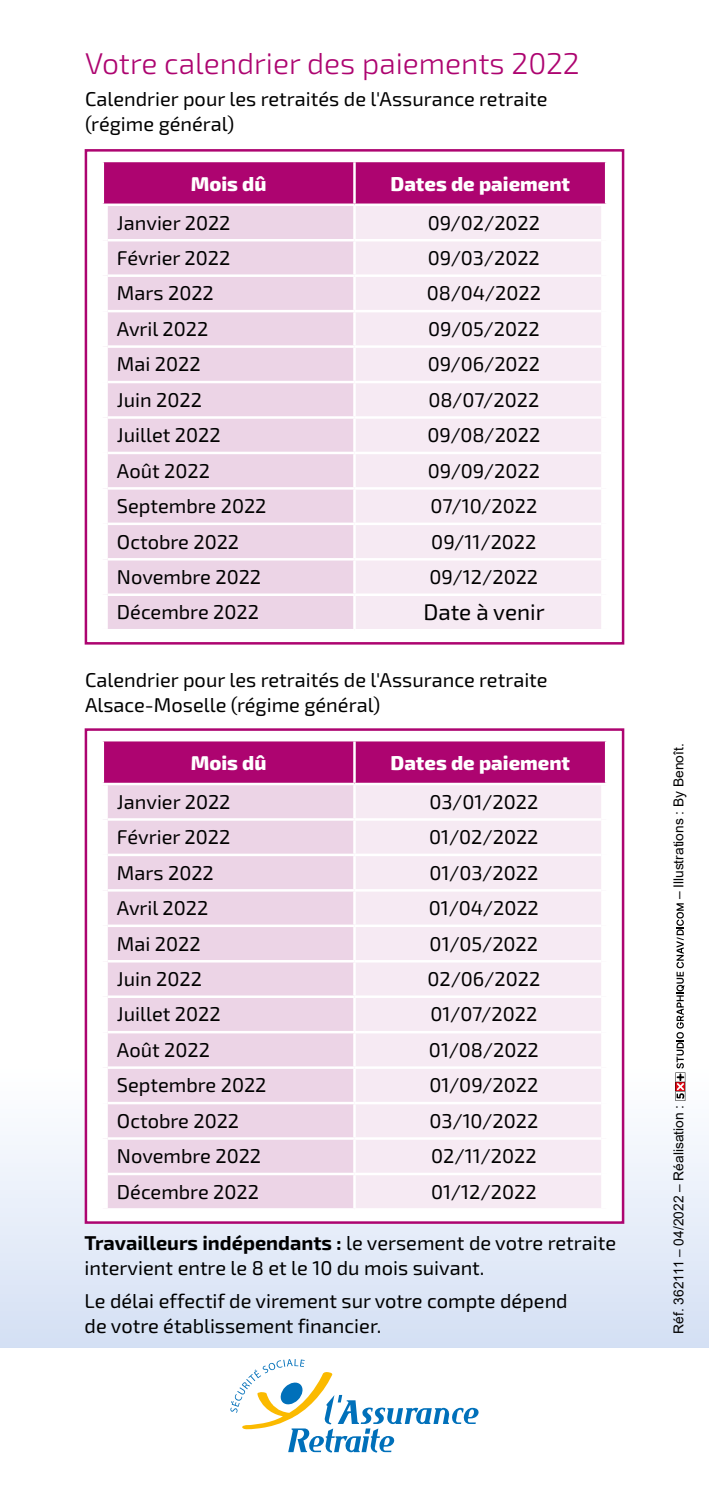
<style>
.page{position:relative;width:709px;height:1489px;background:#fff}
.page>*{position:absolute;margin:0;border:0;box-sizing:border-box;transform-origin:0 0}
.T_N2_bleu{font:300 30px "Exo 2";color:#ad0470}
.Tableau_TXT_Courant{font:22.5px "Exo 2";color:#000}
.Tableau_TXT_Courant-2{font:20px "Exo 2";color:#000}
.TXT_courant{font:20px/25px "Exo 2";color:#000}
.Tableau_Entete{font:800 20px "Exo 2";color:#fff}
.t1{font:13.75px "Arial";color:#000}
.s1{font-weight:700}
</style>
<div class="page">
<div style="left:0;top:1065px;width:709px;height:281px;background:linear-gradient(to bottom,#fffcfe,#d4dff3)"></div>
<svg style="left:708px;top:1065px;width:1px;height:281px"></svg>
<svg style="left:675px;top:903px;width:10px;height:197px"></svg>
<svg style="left:230px;top:1359px;width:248px;height:92px"></svg>
<div style="left:104px;top:162px;width:501px;height:41px;background:#ad0470"></div>
<div style="left:108px;top:206px;width:245px;height:423px;background:#ecd4e6"></div>
<div style="left:356px;top:206px;width:245px;height:423px;background:#f6eaf3"></div>
<hr style="left:353px;top:162px;width:3px;height:41px;background:#fff">
<hr style="left:108px;top:239px;width:246px;height:2px;background:#fff">
<hr style="left:354px;top:239px;width:247px;height:2px;background:#fff">
<hr style="left:108px;top:274px;width:246px;height:3px;background:#fff">
<hr style="left:354px;top:274px;width:247px;height:3px;background:#fff">
<hr style="left:108px;top:310px;width:246px;height:2px;background:#fff">
<hr style="left:354px;top:310px;width:247px;height:2px;background:#fff">
<hr style="left:108px;top:345px;width:246px;height:3px;background:#fff">
<hr style="left:354px;top:345px;width:247px;height:3px;background:#fff">
<hr style="left:108px;top:381px;width:246px;height:2px;background:#fff">
<hr style="left:354px;top:381px;width:247px;height:2px;background:#fff">
<hr style="left:108px;top:416px;width:246px;height:3px;background:#fff">
<hr style="left:354px;top:416px;width:247px;height:3px;background:#fff">
<hr style="left:108px;top:451px;width:246px;height:3px;background:#fff">
<hr style="left:354px;top:451px;width:247px;height:3px;background:#fff">
<hr style="left:108px;top:487px;width:246px;height:2px;background:#fff">
<hr style="left:354px;top:487px;width:247px;height:2px;background:#fff">
<hr style="left:108px;top:522px;width:246px;height:3px;background:#fff">
<hr style="left:354px;top:522px;width:247px;height:3px;background:#fff">
<hr style="left:108px;top:558px;width:246px;height:2px;background:#fff">
<hr style="left:354px;top:558px;width:247px;height:2px;background:#fff">
<hr style="left:108px;top:593px;width:246px;height:3px;background:#fff">
<hr style="left:354px;top:593px;width:247px;height:3px;background:#fff">
<div style="left:85px;top:149px;width:539px;height:495px;border:2px solid #ad0470"></div>
<div style="left:86px;top:729px;width:537px;height:493px;background:#fff"></div>
<div style="left:104px;top:741px;width:501px;height:41px;background:#ad0470"></div>
<div style="left:108px;top:785px;width:245px;height:423px;background:#ecd4e6"></div>
<div style="left:356px;top:785px;width:245px;height:423px;background:#f6eaf3"></div>
<hr style="left:353px;top:741px;width:3px;height:41px;background:#fff">
<hr style="left:108px;top:818px;width:246px;height:2px;background:#fff">
<hr style="left:354px;top:818px;width:247px;height:2px;background:#fff">
<hr style="left:108px;top:853px;width:246px;height:3px;background:#fff">
<hr style="left:354px;top:853px;width:247px;height:3px;background:#fff">
<hr style="left:108px;top:889px;width:246px;height:2px;background:#fff">
<hr style="left:354px;top:889px;width:247px;height:2px;background:#fff">
<hr style="left:108px;top:924px;width:246px;height:3px;background:#fff">
<hr style="left:354px;top:924px;width:247px;height:3px;background:#fff">
<hr style="left:108px;top:960px;width:246px;height:2px;background:#fff">
<hr style="left:354px;top:960px;width:247px;height:2px;background:#fff">
<hr style="left:108px;top:995px;width:246px;height:2px;background:#fff">
<hr style="left:354px;top:995px;width:247px;height:2px;background:#fff">
<hr style="left:108px;top:1030px;width:246px;height:3px;background:#fff">
<hr style="left:354px;top:1030px;width:247px;height:3px;background:#fff">
<hr style="left:108px;top:1066px;width:246px;height:2px;background:#fff">
<hr style="left:354px;top:1066px;width:247px;height:2px;background:#fff">
<hr style="left:108px;top:1101px;width:246px;height:3px;background:#fff">
<hr style="left:354px;top:1101px;width:247px;height:3px;background:#fff">
<hr style="left:108px;top:1137px;width:246px;height:2px;background:#fff">
<hr style="left:354px;top:1137px;width:247px;height:2px;background:#fff">
<hr style="left:108px;top:1172px;width:246px;height:3px;background:#fff">
<hr style="left:354px;top:1172px;width:247px;height:3px;background:#fff">
<div style="left:85px;top:728px;width:539px;height:495px;border:2px solid #ad0470"></div>
<h1 class="T_N2_bleu" style="left:85px;top:46px;width:496px">Votre calendrier des paiements 2022</h1>
<p class="TXT_courant" style="left:85px;top:87px;width:464px">Calendrier pour les retraités de l'Assurance retraite (régime général)</p>
<p class="Tableau_Entete" style="left:191px;top:171px;width:77px">Mois dû</p>
<p class="Tableau_Entete" style="left:390px;top:171px;width:181px">Dates de paiement</p>
<p class="Tableau_TXT_Courant-2" style="left:117px;top:211px;width:115px">Janvier 2022</p>
<p class="Tableau_TXT_Courant-2" style="left:427px;top:211px;width:114px">09/02/2022</p>
<p class="Tableau_TXT_Courant-2" style="left:117px;top:246px;width:115px">Février 2022</p>
<p class="Tableau_TXT_Courant-2" style="left:428px;top:246px;width:113px">09/03/2022</p>
<p class="Tableau_TXT_Courant-2" style="left:117px;top:282px;width:98px">Mars 2022</p>
<p class="Tableau_TXT_Courant-2" style="left:427px;top:282px;width:116px">08/04/2022</p>
<p class="Tableau_TXT_Courant-2" style="left:117px;top:317px;width:93px">Avril 2022</p>
<p class="Tableau_TXT_Courant-2" style="left:428px;top:317px;width:113px">09/05/2022</p>
<p class="Tableau_TXT_Courant-2" style="left:117px;top:352px;width:85px">Mai 2022</p>
<p class="Tableau_TXT_Courant-2" style="left:427px;top:352px;width:114px">09/06/2022</p>
<p class="Tableau_TXT_Courant-2" style="left:117px;top:388px;width:86px">Juin 2022</p>
<p class="Tableau_TXT_Courant-2" style="left:428px;top:388px;width:112px">08/07/2022</p>
<p class="Tableau_TXT_Courant-2" style="left:117px;top:423px;width:105px">Juillet 2022</p>
<p class="Tableau_TXT_Courant-2" style="left:427px;top:423px;width:114px">09/08/2022</p>
<p class="Tableau_TXT_Courant-2" style="left:117px;top:459px;width:95px">Août 2022</p>
<p class="Tableau_TXT_Courant-2" style="left:428px;top:459px;width:114px">09/09/2022</p>
<p class="Tableau_TXT_Courant-2" style="left:117px;top:494px;width:151px">Septembre 2022</p>
<p class="Tableau_TXT_Courant-2" style="left:430px;top:494px;width:108px">07/10/2022</p>
<p class="Tableau_TXT_Courant-2" style="left:117px;top:530px;width:124px">Octobre 2022</p>
<p class="Tableau_TXT_Courant-2" style="left:431px;top:530px;width:107px">09/11/2022</p>
<p class="Tableau_TXT_Courant-2" style="left:117px;top:565px;width:146px">Novembre 2022</p>
<p class="Tableau_TXT_Courant-2" style="left:429px;top:565px;width:110px">09/12/2022</p>
<p class="Tableau_TXT_Courant-2" style="left:117px;top:600px;width:143px">Décembre 2022</p>
<p class="Tableau_TXT_Courant" style="left:423px;top:599px;width:123px">Date à venir</p>
<p class="TXT_courant" style="left:85px;top:667px;width:464px">Calendrier pour les retraités de l'Assurance retraite<br>Alsace-Moselle (régime général)</p>
<p class="Tableau_Entete" style="left:191px;top:750px;width:77px">Mois dû</p>
<p class="Tableau_Entete" style="left:390px;top:750px;width:181px">Dates de paiement</p>
<p class="Tableau_TXT_Courant-2" style="left:117px;top:790px;width:115px">Janvier 2022</p>
<p class="Tableau_TXT_Courant-2" style="left:429px;top:790px;width:110px">03/01/2022</p>
<p class="Tableau_TXT_Courant-2" style="left:117px;top:825px;width:115px">Février 2022</p>
<p class="Tableau_TXT_Courant-2" style="left:429px;top:825px;width:111px">01/02/2022</p>
<p class="Tableau_TXT_Courant-2" style="left:117px;top:860px;width:98px">Mars 2022</p>
<p class="Tableau_TXT_Courant-2" style="left:429px;top:860px;width:110px">01/03/2022</p>
<p class="Tableau_TXT_Courant-2" style="left:117px;top:896px;width:93px">Avril 2022</p>
<p class="Tableau_TXT_Courant-2" style="left:429px;top:896px;width:111px">01/04/2022</p>
<p class="Tableau_TXT_Courant-2" style="left:117px;top:931px;width:85px">Mai 2022</p>
<p class="Tableau_TXT_Courant-2" style="left:429px;top:931px;width:110px">01/05/2022</p>
<p class="Tableau_TXT_Courant-2" style="left:117px;top:967px;width:86px">Juin 2022</p>
<p class="Tableau_TXT_Courant-2" style="left:427px;top:967px;width:114px">02/06/2022</p>
<p class="Tableau_TXT_Courant-2" style="left:117px;top:1002px;width:105px">Juillet 2022</p>
<p class="Tableau_TXT_Courant-2" style="left:430px;top:1002px;width:108px">01/07/2022</p>
<p class="Tableau_TXT_Courant-2" style="left:117px;top:1038px;width:94px">Août 2022</p>
<p class="Tableau_TXT_Courant-2" style="left:429px;top:1038px;width:111px">01/08/2022</p>
<p class="Tableau_TXT_Courant-2" style="left:117px;top:1073px;width:151px">Septembre 2022</p>
<p class="Tableau_TXT_Courant-2" style="left:429px;top:1073px;width:110px">01/09/2022</p>
<p class="Tableau_TXT_Courant-2" style="left:117px;top:1109px;width:124px">Octobre 2022</p>
<p class="Tableau_TXT_Courant-2" style="left:429px;top:1109px;width:110px">03/10/2022</p>
<p class="Tableau_TXT_Courant-2" style="left:117px;top:1144px;width:146px">Novembre 2022</p>
<p class="Tableau_TXT_Courant-2" style="left:431px;top:1144px;width:107px">02/11/2022</p>
<p class="Tableau_TXT_Courant-2" style="left:117px;top:1179px;width:143px">Décembre 2022</p>
<p class="Tableau_TXT_Courant-2" style="left:431px;top:1179px;width:107px">01/12/2022</p>
<p class="TXT_courant" style="left:85px;top:1231px;width:533px"><span class="s1">Travailleurs indépendants :</span> le versement de votre retraite intervient entre le 8 et le 10 du mois suivant.</p>
<p class="TXT_courant" style="left:85px;top:1288px;width:484px">Le délai effectif de virement sur votre compte dépend de votre établissement financier.</p>
<p class="t1" style="left:669px;top:899px;width:157px;rotate:-90deg">– Illustrations : By Benoît.</p>
<p class="t1" style="left:669px;top:1333px;width:230px;rotate:-90deg">Réf. 362111 – 04/2022 – Réalisation :</p>
</div>
